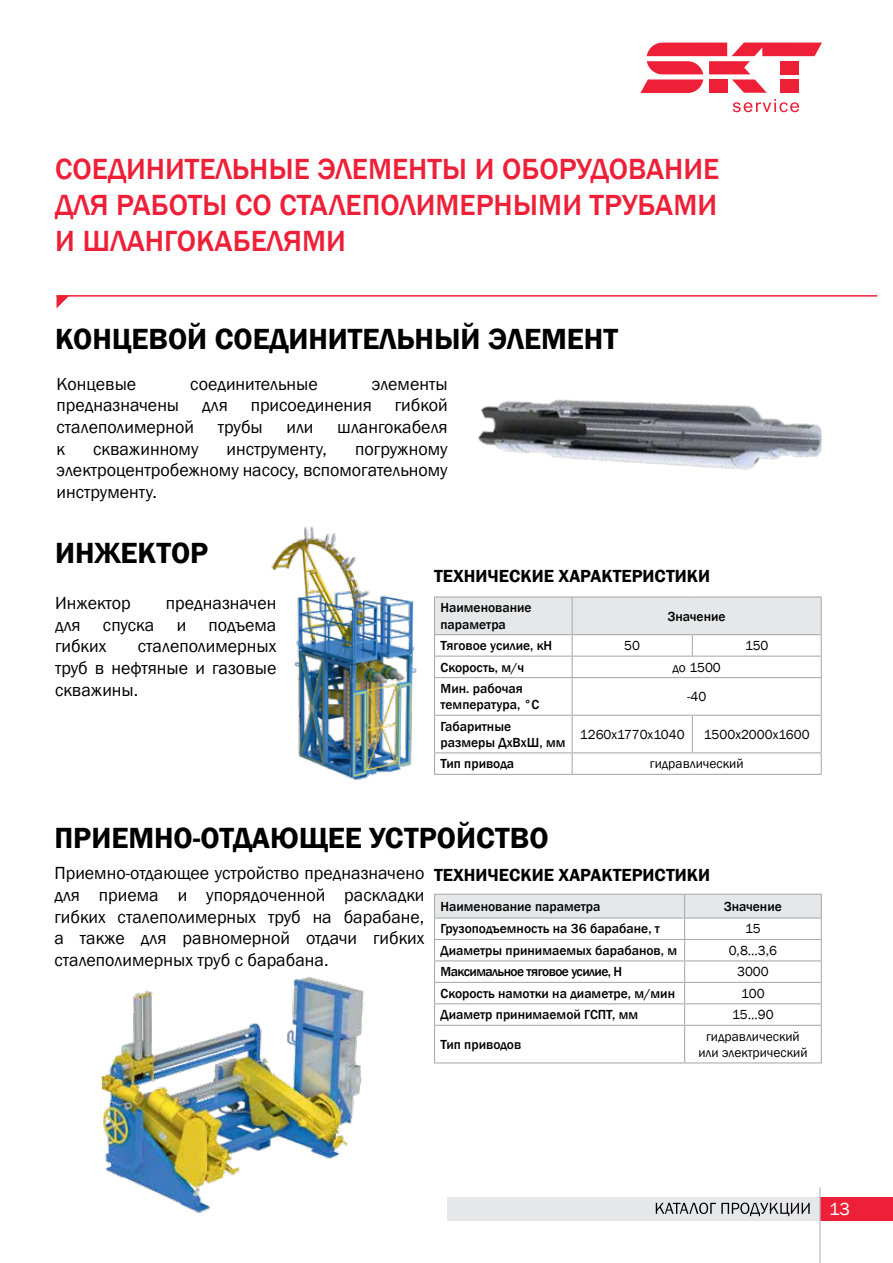
<style>
.page{position:relative;width:893px;height:1263px;background:#fff}
.page>*{position:absolute;margin:0;border:0;box-sizing:border-box;transform-origin:0 0}
.t1{font:500 30px/36px "Franklin Gothic";color:#ee2038;text-align:justify}
.t2{font:600 30px "Franklin Gothic";color:#000}
.t3{font:18px/21.6px "Franklin Gothic";color:#000;text-align:justify}
.t4{font:600 18px "Franklin Gothic";color:#000}
.t5{font:18px "Franklin Gothic";color:#fff}
.t6{font:500 13.5px/16.2px "Franklin Gothic";color:#000}
.t7{font:13.5px/16.2px "Franklin Gothic";color:#000;text-align:center}
.t8{font:500 13.5px "Franklin Gothic";letter-spacing:-.04em;color:#000}
</style>
<div class="page">
<div style="left:448px;top:1197px;width:374px;height:23px;background:#e6e7e8"></div>
<svg style="left:656px;top:1202px;width:154px;height:14px"></svg>
<div style="left:820px;top:1197px;width:73px;height:23px;background:#ee2038"></div>
<hr style="left:819px;top:1187px;width:2px;height:76px;background:#bcbec0">
<svg style="left:640px;top:43px;width:182px;height:50px"></svg>
<svg style="left:733px;top:99px;width:66px;height:13px"></svg>
<img style="left:478px;top:399px;width:344px;height:71px">
<svg style="left:57px;top:297px;width:11px;height:11px"></svg>
<hr style="left:57px;top:295px;width:820px;height:2px;background:#ee2038">
<svg style="left:434px;top:894px;width:388px;height:131px"></svg>
<hr style="left:434px;top:1025px;width:251px;height:1px;background:#a7a9ac">
<hr style="left:434px;top:1026px;width:1px;height:36px;background:#a7a9ac">
<hr style="left:685px;top:1025px;width:137px;height:1px;background:#a7a9ac">
<hr style="left:684px;top:1026px;width:1px;height:36px;background:#a7a9ac">
<hr style="left:821px;top:1026px;width:1px;height:36px;background:#a7a9ac">
<hr style="left:434px;top:1062px;width:251px;height:1px;background:#a7a9ac">
<hr style="left:685px;top:1062px;width:137px;height:1px;background:#a7a9ac">
<img style="left:100px;top:977px;width:265px;height:236px">
<img style="left:271px;top:526px;width:146px;height:255px">
<hr style="left:434px;top:596px;width:138px;height:1px;background:#a7a9ac">
<hr style="left:572px;top:596px;width:120px;height:1px;background:#a7a9ac">
<hr style="left:692px;top:596px;width:130px;height:1px;background:#a7a9ac">
<svg style="left:434px;top:597px;width:388px;height:80px"></svg>
<hr style="left:434px;top:677px;width:138px;height:1px;background:#a7a9ac">
<hr style="left:434px;top:678px;width:1px;height:37px;background:#a7a9ac">
<hr style="left:572px;top:677px;width:120px;height:1px;background:#a7a9ac">
<hr style="left:572px;top:678px;width:1px;height:37px;background:#a7a9ac">
<hr style="left:692px;top:677px;width:130px;height:1px;background:#a7a9ac">
<hr style="left:821px;top:678px;width:1px;height:37px;background:#a7a9ac">
<hr style="left:434px;top:715px;width:138px;height:1px;background:#a7a9ac">
<hr style="left:434px;top:716px;width:1px;height:36px;background:#a7a9ac">
<hr style="left:572px;top:715px;width:120px;height:1px;background:#a7a9ac">
<hr style="left:572px;top:716px;width:1px;height:36px;background:#a7a9ac">
<hr style="left:692px;top:715px;width:130px;height:1px;background:#a7a9ac">
<hr style="left:692px;top:716px;width:1px;height:36px;background:#a7a9ac">
<hr style="left:821px;top:716px;width:1px;height:36px;background:#a7a9ac">
<hr style="left:434px;top:752px;width:138px;height:1px;background:#a7a9ac">
<svg style="left:434px;top:753px;width:1px;height:21px"></svg>
<hr style="left:572px;top:752px;width:120px;height:1px;background:#a7a9ac">
<svg style="left:572px;top:753px;width:1px;height:21px"></svg>
<hr style="left:692px;top:752px;width:130px;height:1px;background:#a7a9ac">
<svg style="left:821px;top:753px;width:1px;height:21px"></svg>
<hr style="left:434px;top:774px;width:138px;height:1px;background:#a7a9ac">
<hr style="left:572px;top:774px;width:120px;height:1px;background:#a7a9ac">
<hr style="left:692px;top:774px;width:130px;height:1px;background:#a7a9ac">
<h1 class="t1" style="left:55px;top:151px;width:666px">СОЕДИНИТЕЛЬНЫЕ ЭЛЕМЕНТЫ И ОБОРУДОВАНИЕ ДЛЯ РАБОТЫ СО СТАЛЕПОЛИМЕРНЫМИ ТРУБАМИ И ШЛАНГОКАБЕЛЯМИ</h1>
<h1 class="t2" style="left:55px;top:321px;width:564px">КОНЦЕВОЙ СОЕДИНИТЕЛЬНЫЙ ЭЛЕМЕНТ</h1>
<p class="t3" style="left:57px;top:373px;width:81px">Концевые</p>
<p class="t3" style="left:190px;top:373px;width:129px">соединительные</p>
<p class="t3" style="left:372px;top:373px;width:77px">элементы</p>
<p class="t3" style="left:57px;top:395px;width:124px">предназначены</p>
<p class="t3" style="left:202px;top:395px;width:27px">для</p>
<p class="t3" style="left:251px;top:395px;width:123px">присоединения</p>
<p class="t3" style="left:395px;top:395px;width:54px">гибкой</p>
<p class="t3" style="left:57px;top:416px;width:139px">сталеполимерной</p>
<p class="t3" style="left:218px;top:416px;width:47px">трубы</p>
<p class="t3" style="left:286px;top:416px;width:29px">или</p>
<p class="t3" style="left:337px;top:416px;width:112px">шлангокабеля</p>
<p class="t3" style="left:57px;top:438px;width:10px">к</p>
<p class="t3" style="left:93px;top:438px;width:107px">скважинному</p>
<p class="t3" style="left:227px;top:438px;width:102px">инструменту,</p>
<p class="t3" style="left:57px;top:438px;width:393px;text-indent:299px">погружному электроцентробежному насосу, вспомогательному инструменту.</p>
<h1 class="t2" style="left:55px;top:535px;width:155px">ИНЖЕКТОР</h1>
<p class="t3" style="left:55px;top:593px;width:77px">Инжектор</p>
<p class="t3" style="left:55px;top:593px;width:223px;text-indent:111px">предназначен для спуска и подъема гибких</p>
<p class="t3" style="left:55px;top:636px;width:223px;text-indent:83px">сталеполимерных труб в нефтяные и газовые скважины.</p>
<p class="t4" style="left:434px;top:565px;width:278px">ТЕХНИЧЕСКИЕ ХАРАКТЕРИСТИКИ</p>
<p class="t6" style="left:441px;top:600px;width:93px">Наименование параметра</p>
<p class="t6" style="left:668px;top:608px;width:59px">Значение</p>
<p class="t6" style="left:441px;top:638px;width:113px">Тяговое усилие, кН</p>
<p class="t7" style="left:624px;top:638px;width:17px">50</p>
<p class="t7" style="left:745px;top:638px;width:25px">150</p>
<p class="t6" style="left:440px;top:659px;width:85px">Скорость, м/ч</p>
<p class="t7" style="left:672px;top:659px;width:50px">до 1500</p>
<p class="t6" style="left:440px;top:680px;width:100px">Мин. рабочая температура, °С</p>
<p class="t7" style="left:687px;top:689px;width:21px">-40</p>
<p class="t6" style="left:440px;top:718px;width:126px">Габаритные размеры ДxВxШ, мм</p>
<p class="t7" style="left:580px;top:726px;width:106px">1260х1770х1040</p>
<p class="t7" style="left:704px;top:726px;width:107px">1500х2000х1600</p>
<p class="t6" style="left:440px;top:756px;width:75px">Тип привода</p>
<p class="t7" style="left:650px;top:756px;width:95px">гидравлический</p>
<h1 class="t2" style="left:54px;top:819px;width:496px">ПРИЕМНО-ОТДАЮЩЕЕ УСТРОЙСТВО</h1>
<p class="t3" style="left:54px;top:863px;width:371px">Приемно-отдающее устройство предназначено для приема и упорядоченной раскладки гибких сталеполимерных труб на барабане, а также для равномерной отдачи гибких сталеполимерных труб с барабана.</p>
<p class="t4" style="left:434px;top:864px;width:278px">ТЕХНИЧЕСКИЕ ХАРАКТЕРИСТИКИ</p>
<p class="t6" style="left:441px;top:898px;width:161px">Наименование параметра</p>
<p class="t6" style="left:724px;top:898px;width:59px">Значение</p>
<p class="t6" style="left:441px;top:921px;width:221px">Грузоподъемность на 36 барабане, т</p>
<p class="t7" style="left:745px;top:921px;width:17px">15</p>
<p class="t6" style="left:441px;top:942px;width:238px">Диаметры принимаемых барабанов, м</p>
<p class="t7" style="left:729px;top:943px;width:50px">0,8…3,6</p>
<p class="t8" style="left:441px;top:963px;width:183px">Максимальное тяговое усилие, Н</p>
<p class="t7" style="left:737px;top:964px;width:33px">3000</p>
<p class="t6" style="left:441px;top:985px;width:236px">Скорость намотки на диаметре, м/мин</p>
<p class="t7" style="left:741px;top:985px;width:25px">100</p>
<p class="t6" style="left:441px;top:1007px;width:199px">Диаметр принимаемой ГСПТ, мм</p>
<p class="t7" style="left:732px;top:1007px;width:43px">15…90</p>
<p class="t6" style="left:441px;top:1036px;width:82px">Тип приводов</p>
<p class="t7" style="left:698px;top:1028px;width:111px">гидравлический или электрический</p>
<p class="t5" style="left:829px;top:1198px;width:22px">13</p>
</div>
